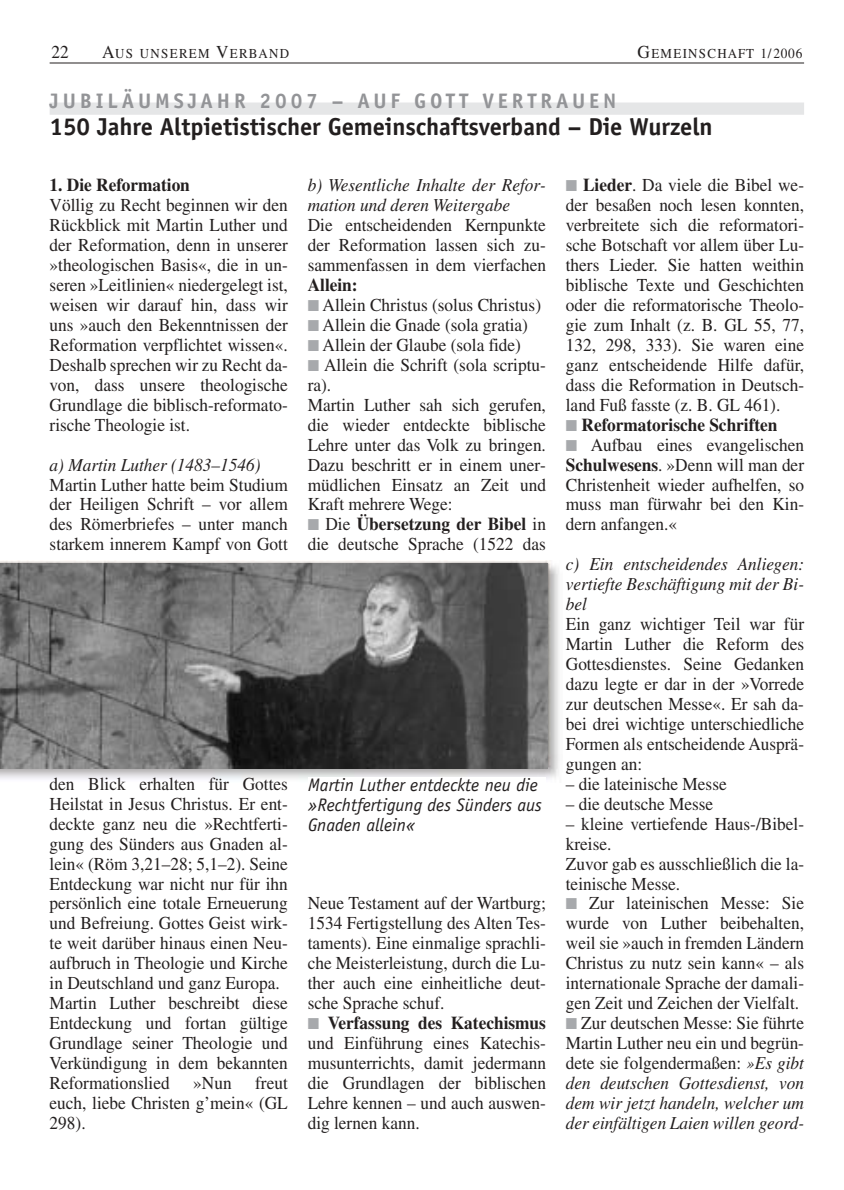
<style>
.page{position:relative;width:844px;height:1190px;background:#fff}
.page>*{position:absolute;margin:0;border:0;box-sizing:border-box;transform-origin:0 0}
.t1{font:700 24.5px "Officina Sans";letter-spacing:-.005em;color:#231f1f}
.t2{font:700 21px "Officina Sans";letter-spacing:.185em;color:#939497}
.t3{font:18.2px/19.9px "Times";color:#231f1f;text-align:justify;scale:.95 1}
.t4{font:italic 18.2px/19.9px "Times";color:#231f1f;text-align:justify;scale:.95 1}
.t5{font:italic 18.2px/19.9px "Officina Sans";color:#231f1f}
.t6{font:700 18.2px "Times";color:#231f1f;scale:.95 1}
.t7{font:13.65px "Times";letter-spacing:.1em;color:#231f1f;scale:.95 1}
.s1{font-size:18.2px}
.s2{font-size:14px}
.s3{color:#a7a9ac}
.s4{font-weight:700}
.s5{font-style:normal}
</style>
<div class="page">
<img style="left:0;top:560px;width:559px;height:220px">
<hr style="left:50px;top:63px;width:754px;height:1px;background:#231f1f">
<div style="left:50px;top:103px;width:754px;height:12px;background:#e5e6e7"></div>
<img style="left:0;top:564px;width:547px;height:204px">
<div style="left:308px;top:778px;width:238px;height:115px;background:#fff"></div>
<p class="t3" style="left:51px;top:44px;width:20px">22</p>
<p class="t7" style="left:102px;top:49px;width:198px"><span class="s1">A</span>US UNSEREM <span class="s1">V</span>ERBAND</p>
<p class="t7" style="left:637px;top:49px;width:175px"><span class="s1">G</span>EMEINSCHAFT <span class="s2">1/2006</span></p>
<p class="t2" style="left:50px;top:93px;width:568px">JUBILÄUMSJAHR 2007 – AUF GOTT VERTRAUEN</p>
<h1 class="t1" style="left:50px;top:118px;width:664px">150 Jahre Altpietistischer Gemeinschaftsverband – Die Wurzeln</h1>
<p class="t6" style="left:50px;top:179px;width:149px">1. Die Reformation</p>
<p class="t3" style="left:50px;top:197px;width:252px">Völlig zu Recht beginnen wir den Rückblick mit Martin Luther und der Reformation, denn in unserer »theologischen Basis«, die in un&shy;seren »Leitlinien« niedergelegt ist, weisen wir darauf hin, dass wir uns »auch den Bekenntnissen der Reformation verpflichtet wissen«.<br>Deshalb sprechen wir zu Recht da&shy;von, dass unsere theologische Grundlage die biblisch-reformato&shy;rische Theologie ist.</p>
<p class="t4" style="left:50px;top:456px;width:223px">a) Martin Luther (1483–1546)</p>
<p class="t3" style="left:50px;top:476px;width:252px">Martin Luther hatte beim Studium der Heiligen Schrift – vor allem des Römerbriefes – unter manch starkem innerem Kampf von Gott</p>
<p class="t4" style="left:308px;top:177px;width:252px">b) Wesentliche Inhalte der Refor&shy;mation und deren Weitergabe</p>
<p class="t3" style="left:308px;top:217px;width:252px">Die entscheidenden Kernpunkte der Reformation lassen sich zu&shy;sammenfassen in dem vierfachen</p>
<p class="t6" style="left:308px;top:278px;width:54px">Allein:</p>
<p class="t3" style="left:308px;top:297px;width:247px"><span class="s3">■</span> Allein Christus (solus Christus)</p>
<p class="t3" style="left:308px;top:317px;width:233px"><span class="s3">■</span> Allein die Gnade (sola gratia)</p>
<p class="t3" style="left:308px;top:336px;width:226px"><span class="s3">■</span> Allein der Glaube (sola fide)</p>
<p class="t3" style="left:308px;top:356px;width:252px;text-align:left"><span class="s3">■</span> Allein die Schrift (sola scriptu&shy;ra).<br>Martin Luther sah sich gerufen, die wieder entdeckte biblische<br>Lehre unter das Volk zu bringen.<br>Dazu beschritt er in einem uner&shy;müdlichen Einsatz an Zeit und<br>Kraft mehrere Wege:</p>
<p class="t3" style="left:308px;top:516px;width:252px"><span class="s3">■</span> Die <span class="s4">Übersetzung der Bibel</span> in die deutsche Sprache (1522 das</p>
<p class="t3" style="left:50px;top:775px;width:252px;text-align:left">den Blick erhalten für Gottes<br>Heilstat in Jesus Christus. Er ent&shy;deckte ganz neu die »Rechtferti&shy;gung des Sünders aus Gnaden al&shy;lein« (Röm 3,21–28; 5,1–2). Seine<br>Entdeckung war nicht nur für ihn persönlich eine totale Erneuerung und Befreiung. Gottes Geist wirk&shy;te weit darüber hinaus einen Neu&shy;aufbruch in Theologie und Kirche in Deutschland und ganz Europa.<br>Martin Luther beschreibt diese<br>Entdeckung und fortan gültige<br>Grundlage seiner Theologie und<br>Verkündigung in dem bekannten<br>Reformationslied</p>
<p class="t3" style="left:50px;top:1075px;width:252px;text-indent:205px">freut euch, liebe Christen g’mein« (GL 298).</p>
<p class="t3" style="left:193px;top:1075px;width:42px">»Nun</p>
<p class="t5" style="left:308px;top:776px;width:235px">Martin Luther entdeckte neu die »Rechtfertigung des Sünders aus<br>Gnaden allein«</p>
<p class="t3" style="left:308px;top:895px;width:252px">Neue Testament auf der Wartburg; 1534 Fertigstellung des Alten Tes&shy;taments). Eine einmalige sprachli&shy;che Meisterleistung, durch die Lu&shy;ther auch eine einheitliche deut&shy;sche Sprache schuf.</p>
<p class="t3" style="left:308px;top:1015px;width:252px"><span class="s3">■</span> <span class="s4">Verfassung des Katechismus </span>und Einführung eines Katechis&shy;musunterrichts, damit jedermann die Grundlagen der biblischen Lehre kennen – und auch auswen&shy;dig lernen kann.</p>
<p class="t3" style="left:566px;top:177px;width:252px"><span class="s3">■</span> <span class="s4">Lieder</span>. Da viele die Bibel we&shy;der besaßen noch lesen konnten, verbreitete sich die reformatori&shy;sche Botschaft vor allem über Lu&shy;thers Lieder. Sie hatten weithin biblische Texte und Geschichten oder die reformatorische Theolo&shy;gie zum Inhalt (z. B. GL 55, 77, 132, 298, 333). Sie waren eine ganz entscheidende Hilfe dafür, dass die Reformation in Deutsch&shy;land Fuß fasste (z. B. GL 461).</p>
<p class="t6" style="left:566px;top:418px;width:224px"><span class="s3">■</span> Reformatorische Schriften</p>
<p class="t3" style="left:566px;top:436px;width:252px"><span class="s3">■</span> Aufbau eines evangelischen <span class="s4">Schulwesens</span>. »Denn will man der Christenheit wieder aufhelfen, so muss man fürwahr bei den Kin&shy;dern anfangen.«</p>
<p class="t4" style="left:566px;top:556px;width:252px">c) Ein entscheidendes Anliegen: vertiefte Beschäftigung mit der Bi&shy;bel</p>
<p class="t3" style="left:566px;top:616px;width:252px">Ein ganz wichtiger Teil war für Martin Luther die Reform des Gottesdienstes. Seine Gedanken dazu legte er dar in der »Vorrede zur deutschen Messe«. Er sah da&shy;bei drei wichtige unterschiedliche Formen als entscheidende Ausprä&shy;gungen an:</p>
<p class="t3" style="left:566px;top:775px;width:171px">– die lateinische Messe</p>
<p class="t3" style="left:566px;top:795px;width:157px">– die deutsche Messe</p>
<p class="t3" style="left:566px;top:815px;width:252px;text-align:left">– kleine vertiefende Haus-/Bibel&shy;kreise.<br>Zuvor gab es ausschließlich die la&shy;teinische Messe.</p>
<p class="t3" style="left:566px;top:895px;width:252px"><span class="s3">■</span> Zur lateinischen Messe: Sie wurde von Luther beibehalten, weil sie »auch in fremden Ländern Christus zu nutz sein kann« – als internationale Sprache der damali&shy;gen Zeit und Zeichen der Vielfalt.</p>
<p class="t4" style="left:566px;top:1015px;width:252px"><span class="s3">■</span> <span class="s5">Zur deutschen Messe: Sie führte Martin Luther neu ein und begrün&shy;dete sie folgendermaßen:</span> »Es gibt den deutschen Gottesdienst, von dem wir jetzt handeln, welcher um der einfältigen Laien willen geord-</p>
</div>
